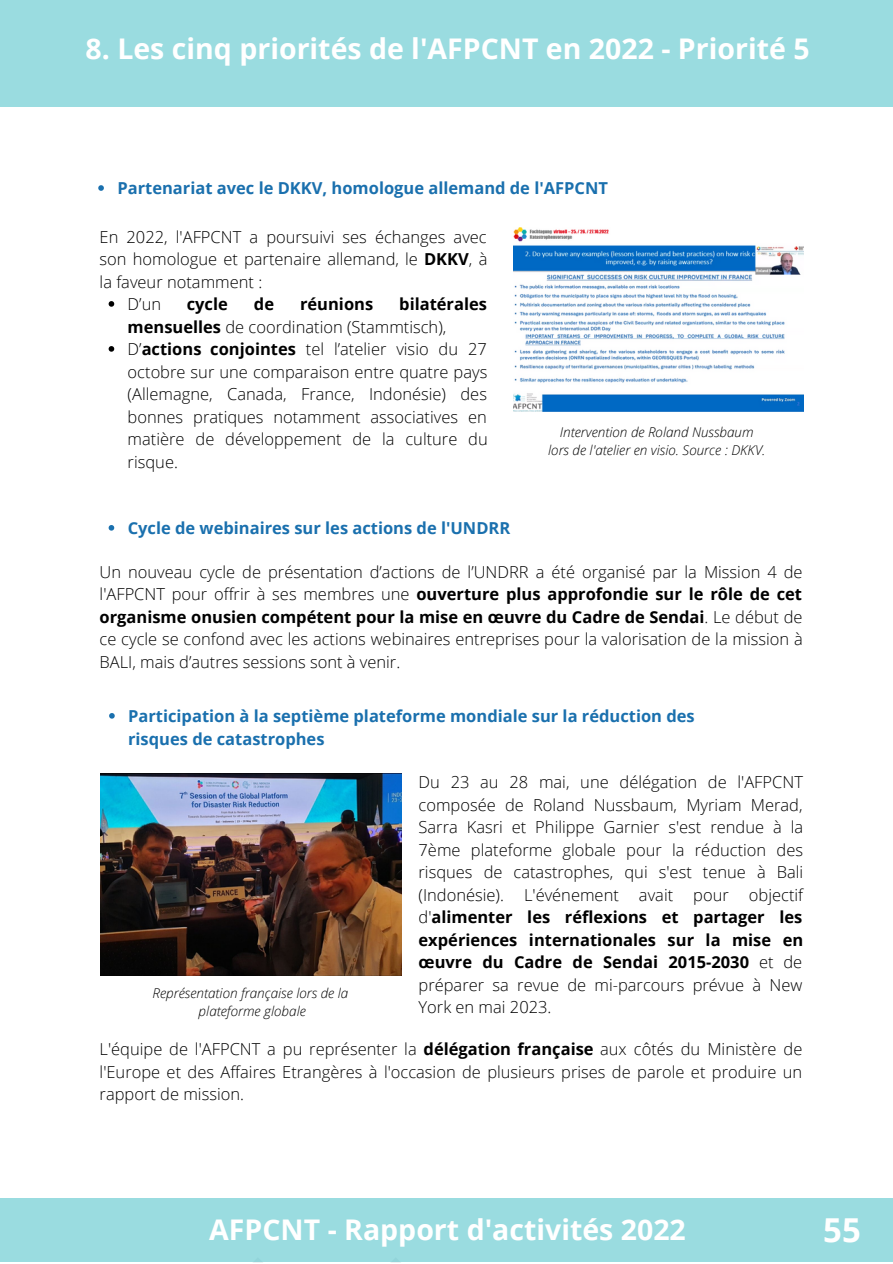
<style>
.page{position:relative;width:893px;height:1264px;background:#fff}
.page>*{position:absolute;margin:0;border:0;box-sizing:border-box;transform-origin:0 0}
.t1{font:700 33px "Open Sans";color:#fff}
.t2{font:700 28.5px "Open Sans";color:#fff}
.t3{font:300 16.5px/22.5px "Open Sans";color:#000;text-align:justify}
.t4{font:700 16.5px/22.5px "Open Sans";color:#1a70ae}
.t5{font:700 16.5px "Open Sans";color:#000}
.t6{font:italic 300 13.5px "Open Sans";color:#000}
.s1{font-weight:700}
</style>
<div class="page">
<div style="left:235px;top:1257px;width:183px;height:5px;background:#9adce0"></div>
<div style="left:0;top:1198px;width:892px;height:63px;background:#9adce0"></div>
<div style="left:0;top:0;width:892px;height:107px;background:#9adce0"></div>
<img style="left:513px;top:227px;width:290px;height:185px">
<img style="left:100px;top:773px;width:301px;height:202px">
<svg style="left:98px;top:185px;width:6px;height:6px"></svg>
<svg style="left:109px;top:525px;width:5px;height:5px"></svg>
<svg style="left:109px;top:301px;width:5px;height:6px"></svg>
<svg style="left:109px;top:346px;width:5px;height:6px"></svg>
<svg style="left:109px;top:713px;width:6px;height:5px"></svg>
<p class="t2" style="left:86px;top:28px;width:725px">8. Les cinq priorités de l'AFPCNT en 2022 - Priorité 5</p>
<p class="t4" style="left:117px;top:176px;width:492px">Partenariat avec le DKKV, homologue allemand de l'AFPCNT</p>
<p class="t3" style="left:100px;top:225px;width:389px">En 2022, l'AFPCNT a poursuivi ses échanges avec son homologue et partenaire allemand, le <span class="s1">DKKV</span>, à la faveur notamment :</p>
<p class="t3" style="left:128px;top:292px;width:361px;text-indent:271px"><span class="s1">bilatérales mensuelles</span> de coordination (Stammtisch),</p>
<p class="t3" style="left:128px;top:337px;width:361px">D’<span class="s1">actions conjointes</span> tel l’atelier visio du 27 octobre sur une comparaison entre quatre pays (Allemagne, Canada, France, Indonésie) des bonnes pratiques notamment associatives en matière de développement de la culture du risque.</p>
<p class="t3" style="left:128px;top:292px;width:35px">D’un</p>
<p class="t5" style="left:187px;top:292px;width:43px">cycle</p>
<p class="t5" style="left:254px;top:292px;width:22px">de</p>
<p class="t5" style="left:300px;top:292px;width:75px">réunions</p>
<p class="t4" style="left:128px;top:516px;width:384px">Cycle de webinaires sur les actions de l'UNDRR</p>
<p class="t6" style="left:560px;top:422px;width:195px">Intervention de Roland Nussbaum</p>
<p class="t6" style="left:548px;top:440px;width:219px">lors de l'atelier en visio. Source : DKKV.</p>
<p class="t3" style="left:100px;top:560px;width:704px">Un nouveau cycle de présentation d’actions de l’UNDRR a été organisé par la Mission 4 de l'AFPCNT pour offrir à ses membres une <span class="s1">ouverture plus approfondie sur le rôle de cet organisme onusien compétent pour la mise en œuvre du Cadre de Sendai</span>. Le début de ce cycle se confond avec les actions webinaires entreprises pour la valorisation de la mission à BALI, mais d’autres sessions sont à venir.</p>
<p class="t4" style="left:128px;top:704px;width:568px">Participation à la septième plateforme mondiale sur la réduction des risques de catastrophes</p>
<p class="t6" style="left:153px;top:983px;width:197px">Représentation française lors de la</p>
<p class="t6" style="left:199px;top:1001px;width:109px">plateforme globale</p>
<p class="t3" style="left:418px;top:770px;width:386px">Du 23 au 28 mai, une délégation de l'AFPCNT composée de Roland Nussbaum, Myriam Merad, Sarra Kasri et Philippe Garnier s'est rendue à la 7ème plateforme globale pour la réduction des risques de catastrophes, qui s'est tenue à Bali (Indonésie). L'événement avait pour objectif d'<span class="s1">alimenter les réflexions et partager les expériences internationales sur la mise en œuvre du Cadre de Sendai 2015-2030</span> et de préparer sa revue de mi-parcours prévue à New York en mai 2023.</p>
<p class="t3" style="left:100px;top:1037px;width:704px">L'équipe de l'AFPCNT a pu représenter la <span class="s1">délégation française</span> aux côtés du Ministère de l'Europe et des Affaires Etrangères à l'occasion de plusieurs prises de parole et produire un rapport de mission.</p>
<p class="t2" style="left:209px;top:1209px;width:478px">AFPCNT - Rapport d'activités 2022</p>
<p class="t1" style="left:823px;top:1206px;width:39px">55</p>
</div>
